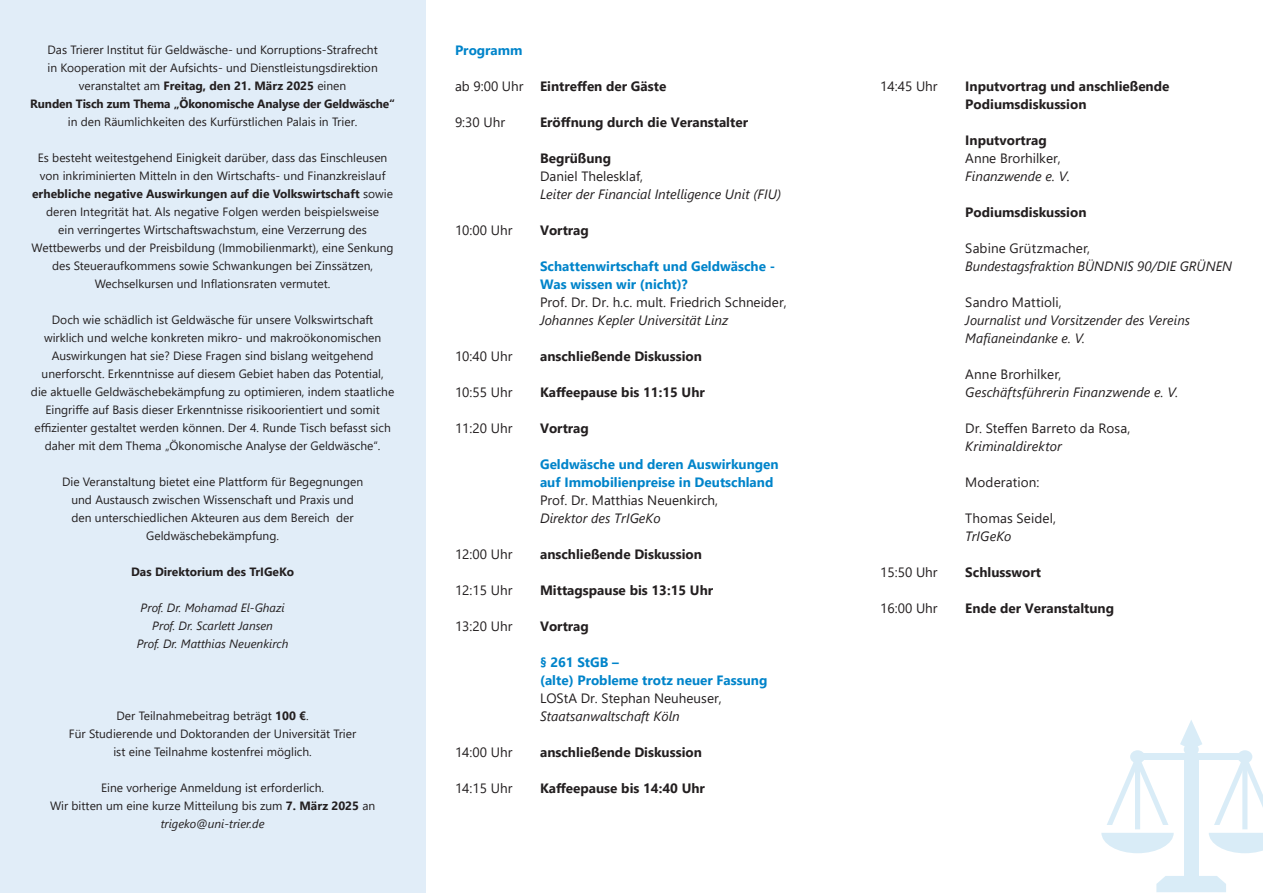
<style>
.page{position:relative;width:1263px;height:893px;background:#fff}
.page>*{position:absolute;margin:0;border:0;box-sizing:border-box;transform-origin:0 0}
.t1{font:700 13.5px "Segoe UI";color:#231f20}
.t2{font:13.5px "Segoe UI";color:#231f20}
.t3{font:italic 13.5px "Segoe UI";color:#231f20}
.t4{font:700 13.5px "Segoe UI";color:#0084ca}
.t5{font:12px/18px "Segoe UI";color:#231f20;text-align:center}
.t6{font:italic 12px "Segoe UI";color:#231f20}
.t7{font:700 12px "Segoe UI";letter-spacing:-.01em;color:#231f20}
.s1{font-weight:700}
.s2{font-weight:400}
</style>
<div class="page">
<div style="left:0;top:0;width:425px;height:893px;background:#e1edf8"></div>
<svg style="left:1209px;top:833px;width:54px;height:20px"></svg>
<svg style="left:1214px;top:753px;width:49px;height:72px"></svg>
<div style="left:1242px;top:757px;width:5px;height:72px;background:#d9ecf7"></div>
<div style="left:1237px;top:750px;width:15px;height:13px;background:#d9ecf7;border-radius:50%"></div>
<svg style="left:1101px;top:833px;width:73px;height:20px"></svg>
<svg style="left:1107px;top:753px;width:61px;height:72px"></svg>
<div style="left:1135px;top:757px;width:5px;height:72px;background:#d9ecf7"></div>
<div style="left:1130px;top:750px;width:15px;height:13px;background:#d9ecf7;border-radius:50%"></div>
<svg style="left:1180px;top:720px;width:22px;height:27px"></svg>
<div style="left:1184px;top:743px;width:15px;height:13px;background:#d9ecf7;border-radius:50%"></div>
<svg style="left:1156px;top:876px;width:70px;height:16px"></svg>
<div style="left:1184px;top:759px;width:14px;height:125px;background:#d9ecf7"></div>
<div style="left:1132px;top:754px;width:118px;height:6px;background:#d9ecf7"></div>
<p class="t5" style="left:47px;top:39px;width:332px">Das Trierer Institut für Geldwäsche- und Korruptions-Strafrecht in Kooperation mit der Aufsichts- und Dienstleistungsdirektion veranstaltet am <span class="s1">Freitag, den 21. März 2025</span> einen</p>
<p class="t7" style="left:30px;top:92px;width:366px">Runden Tisch zum Thema „Ökonomische Analyse der Geldwäsche“</p>
<p class="t5" style="left:68px;top:111px;width:291px">in den Räumlichkeiten des Kurfürstlichen Palais in Trier.</p>
<p class="t5" style="left:32px;top:147px;width:363px">Es besteht weitestgehend Einigkeit darüber, dass das Einschleusen von inkriminierten Mitteln in den Wirtschafts- und Finanzkreislauf <span class="s1">erhebliche negative Auswirkungen auf die Volkswirtschaft</span> sowie deren Integrität hat. Als negative Folgen werden beispielsweise<br>ein verringertes Wirtschaftswachstum, eine Verzerrung des Wettbewerbs und der Preisbildung (Immobilienmarkt), eine Senkung des Steueraufkommens sowie Schwankungen bei Zinssätzen, Wechselkursen und Inflationsraten vermutet.</p>
<p class="t5" style="left:42px;top:309px;width:344px">Doch wie schädlich ist Geldwäsche für unsere Volkswirtschaft wirklich und welche konkreten mikro- und makroökonomischen Auswirkungen hat sie? Diese Fragen sind bislang weitgehend unerforscht. Erkenntnisse auf diesem Gebiet haben das Potential,</p>
<p class="t5" style="left:31px;top:381px;width:365px">die aktuelle Geldwäschebekämpfung zu optimieren, indem staatliche Eingriffe auf Basis dieser Erkenntnisse risikoorientiert und somit effizienter gestaltet werden können. Der 4. Runde Tisch befasst sich daher mit dem Thema „Ökonomische Analyse der Geldwäsche“.</p>
<p class="t5" style="left:62px;top:471px;width:303px">Die Veranstaltung bietet eine Plattform für Begegnungen und Austausch zwischen Wissenschaft und Praxis und den unterschiedlichen Akteuren aus dem Bereich der Geldwäschebekämpfung.</p>
<p class="t7" style="left:131px;top:560px;width:165px">Das Direktorium des TrIGeKo</p>
<p class="t6" style="left:141px;top:596px;width:146px">Prof. Dr. Mohamad El-Ghazi</p>
<p class="t6" style="left:152px;top:614px;width:122px">Prof. Dr. Scarlett Jansen</p>
<p class="t6" style="left:137px;top:632px;width:153px">Prof. Dr. Matthias Neuenkirch</p>
<p class="t5" style="left:116px;top:705px;width:194px">Der Teilnahmebeitrag beträgt <span class="s1">100 €</span>.</p>
<p class="t5" style="left:69px;top:723px;width:289px">Für Studierende und Doktoranden der Universität Trier</p>
<p class="t5" style="left:113px;top:741px;width:200px">ist eine Teilnahme kostenfrei möglich.</p>
<p class="t5" style="left:101px;top:777px;width:225px">Eine vorherige Anmeldung ist erforderlich.</p>
<p class="t5" style="left:50px;top:795px;width:327px">Wir bitten um eine kurze Mitteilung bis zum <span class="s1">7. März 2025</span> an</p>
<p class="t6" style="left:161px;top:812px;width:105px">trigeko@uni-trier.de</p>
<p class="t4" style="left:455px;top:37px;width:69px">Programm</p>
<p class="t1" style="left:455px;top:73px;width:213px"><span class="s2">ab 9:00 Uhr</span> Eintreffen der Gäste</p>
<p class="t2" style="left:455px;top:109px;width:52px">9:30 Uhr</p>
<p class="t1" style="left:540px;top:109px;width:209px">Eröffnung durch die Veranstalter</p>
<p class="t1" style="left:540px;top:145px;width:73px">Begrüßung</p>
<p class="t2" style="left:540px;top:163px;width:105px">Daniel Thelesklaf,</p>
<p class="t3" style="left:540px;top:181px;width:243px">Leiter der Financial Intelligence Unit (FIU)</p>
<p class="t2" style="left:455px;top:217px;width:59px">10:00 Uhr</p>
<p class="t1" style="left:540px;top:217px;width:50px">Vortrag</p>
<p class="t4" style="left:540px;top:253px;width:237px">Schattenwirtschaft und Geldwäsche -</p>
<p class="t4" style="left:540px;top:271px;width:149px">Was wissen wir (nicht)?</p>
<p class="t2" style="left:540px;top:289px;width:248px">Prof. Dr. Dr. h.c. mult. Friedrich Schneider,</p>
<p class="t3" style="left:540px;top:307px;width:190px">Johannes Kepler Universität Linz</p>
<p class="t2" style="left:455px;top:343px;width:59px">10:40 Uhr</p>
<p class="t1" style="left:540px;top:343px;width:163px">anschließende Diskussion</p>
<p class="t2" style="left:455px;top:379px;width:59px">10:55 Uhr</p>
<p class="t1" style="left:540px;top:379px;width:166px">Kaffeepause bis 11:15 Uhr</p>
<p class="t2" style="left:455px;top:415px;width:59px">11:20 Uhr</p>
<p class="t1" style="left:540px;top:415px;width:50px">Vortrag</p>
<p class="t4" style="left:540px;top:451px;width:240px">Geldwäsche und deren Auswirkungen</p>
<p class="t4" style="left:540px;top:469px;width:235px">auf Immobilienpreise in Deutschland</p>
<p class="t2" style="left:540px;top:487px;width:180px">Prof. Dr. Matthias Neuenkirch,</p>
<p class="t3" style="left:540px;top:505px;width:122px">Direktor des TrIGeKo</p>
<p class="t2" style="left:455px;top:541px;width:59px">12:00 Uhr</p>
<p class="t1" style="left:540px;top:541px;width:163px">anschließende Diskussion</p>
<p class="t2" style="left:455px;top:577px;width:59px">12:15 Uhr</p>
<p class="t1" style="left:540px;top:577px;width:175px">Mittagspause bis 13:15 Uhr</p>
<p class="t2" style="left:455px;top:613px;width:59px">13:20 Uhr</p>
<p class="t1" style="left:540px;top:613px;width:50px">Vortrag</p>
<p class="t4" style="left:540px;top:649px;width:80px">§ 261 StGB –</p>
<p class="t4" style="left:540px;top:667px;width:229px">(alte) Probleme trotz neuer Fassung</p>
<p class="t2" style="left:540px;top:685px;width:183px">LOStA Dr. Stephan Neuheuser,</p>
<p class="t3" style="left:540px;top:703px;width:141px">Staatsanwaltschaft Köln</p>
<p class="t2" style="left:455px;top:739px;width:59px">14:00 Uhr</p>
<p class="t1" style="left:540px;top:739px;width:163px">anschließende Diskussion</p>
<p class="t2" style="left:455px;top:775px;width:59px">14:15 Uhr</p>
<p class="t1" style="left:540px;top:775px;width:166px">Kaffeepause bis 14:40 Uhr</p>
<p class="t2" style="left:880px;top:73px;width:59px">14:45 Uhr</p>
<p class="t1" style="left:965px;top:73px;width:206px">Inputvortrag und anschließende</p>
<p class="t1" style="left:965px;top:91px;width:123px">Podiumsdiskussion</p>
<p class="t1" style="left:965px;top:127px;width:83px">Inputvortrag</p>
<p class="t2" style="left:965px;top:145px;width:97px">Anne Brorhilker,</p>
<p class="t3" style="left:965px;top:163px;width:106px">Finanzwende e. V.</p>
<p class="t1" style="left:965px;top:199px;width:123px">Podiumsdiskussion</p>
<p class="t2" style="left:965px;top:235px;width:126px">Sabine Grützmacher,</p>
<p class="t3" style="left:965px;top:253px;width:268px">Bundestagsfraktion BÜNDNIS 90/DIE GRÜNEN</p>
<p class="t2" style="left:965px;top:289px;width:98px">Sandro Mattioli,</p>
<p class="t3" style="left:965px;top:307px;width:226px">Journalist und Vorsitzender des Vereins</p>
<p class="t3" style="left:965px;top:325px;width:121px">Mafianeindanke e. V.</p>
<p class="t2" style="left:965px;top:361px;width:98px">Anne Brorhilker,</p>
<p class="t3" style="left:965px;top:379px;width:214px">Geschäftsführerin Finanzwende e. V.</p>
<p class="t2" style="left:965px;top:415px;width:167px">Dr. Steffen Barreto da Rosa,</p>
<p class="t3" style="left:965px;top:433px;width:98px">Kriminaldirektor</p>
<p class="t2" style="left:965px;top:469px;width:76px">Moderation:</p>
<p class="t2" style="left:965px;top:505px;width:92px">Thomas Seidel,</p>
<p class="t3" style="left:965px;top:523px;width:48px">TrIGeKo</p>
<p class="t2" style="left:880px;top:559px;width:59px">15:50 Uhr</p>
<p class="t1" style="left:965px;top:559px;width:77px">Schlusswort</p>
<p class="t2" style="left:880px;top:595px;width:59px">16:00 Uhr</p>
<p class="t1" style="left:965px;top:595px;width:150px">Ende der Veranstaltung</p>
</div>
